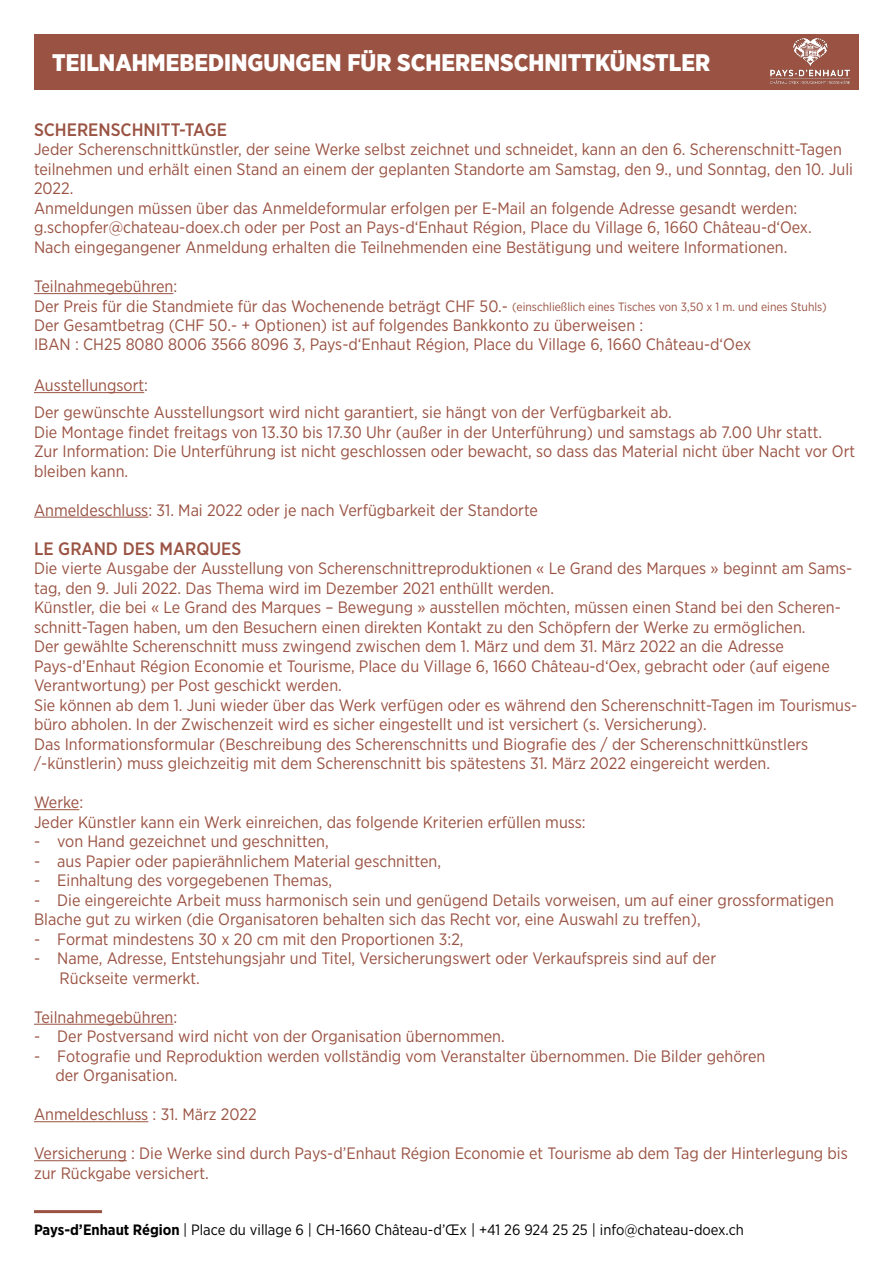
<style>
.page{position:relative;width:893px;height:1263px;background:#fff}
.page>*{position:absolute;margin:0;border:0;box-sizing:border-box;transform-origin:0 0}
.t1{font:900 24px "Gotham Narrow";color:#fff}
.t2{font:500 18px "Gotham Narrow";color:#9a5343}
.t3{font:16.5px/19.5px "Gotham Narrow";color:#9a5343}
.t4{font:15px "Gotham Narrow";color:#000}
.s1{font-size:12px}
.s2{font-weight:700}
</style>
<div class="page">
<div style="left:34px;top:34px;width:825px;height:55px;background:#9a5343"></div>
<hr style="left:34px;top:293px;width:139px;height:1px;background:#9a5343">
<hr style="left:34px;top:392px;width:110px;height:1px;background:#9a5343">
<hr style="left:34px;top:517px;width:114px;height:1px;background:#9a5343">
<hr style="left:34px;top:809px;width:45px;height:1px;background:#9a5343">
<hr style="left:34px;top:1024px;width:139px;height:1px;background:#9a5343">
<hr style="left:34px;top:1121px;width:114px;height:1px;background:#9a5343">
<hr style="left:34px;top:1160px;width:93px;height:1px;background:#9a5343">
<img style="left:771px;top:38px;width:78px;height:45px">
<hr style="left:34px;top:1210px;width:68px;height:3px;background:#9a5343">
<h1 class="t1" style="left:52px;top:47px;width:659px">TEILNAHMEBEDINGUNGEN FÜR SCHERENSCHNITTKÜNSTLER</h1>
<p class="t2" style="left:34px;top:118px;width:195px">SCHERENSCHNITT-TAGE</p>
<p class="t3" style="left:34px;top:140px;width:820px">Jeder Scherenschnittkünstler, der seine Werke selbst zeichnet und schneidet, kann an den 6. Scherenschnitt-Tagen teilnehmen und erhält einen Stand an einem der geplanten Standorte am Samstag, den 9., und Sonntag, den 10. Juli 2022.<br>Anmeldungen müssen über das Anmeldeformular erfolgen per E-Mail an folgende Adresse gesandt werden: g.schopfer@chateau-doex.ch oder per Post an Pays-d‘Enhaut Région, Place du Village 6, 1660 Château-d‘Oex.<br>Nach eingegangener Anmeldung erhalten die Teilnehmenden eine Bestätigung und weitere Informationen.</p>
<p class="t3" style="left:34px;top:276px;width:794px">Teilnahmegebühren:<br>Der Preis für die Standmiete für das Wochenende beträgt CHF 50.- <span class="s1">(einschließlich eines Tisches von 3,50 x 1 m. und eines Stuhls)<br></span>Der Gesamtbetrag (CHF 50.- + Optionen) ist auf folgendes Bankkonto zu überweisen :<br>IBAN : CH25 8080 8006 3566 8096 3, Pays-d‘Enhaut Région, Place du Village 6, 1660 Château-d‘Oex</p>
<p class="t3" style="left:34px;top:371px;width:639px;line-height:27px">Ausstellungsort:<br>Der gewünschte Ausstellungsort wird nicht garantiert, sie hängt von der Verfügbarkeit ab.</p>
<p class="t3" style="left:34px;top:422px;width:823px">Die Montage findet freitags von 13.30 bis 17.30 Uhr (außer in der Unterführung) und samstags ab 7.00 Uhr statt.<br>Zur Information: Die Unterführung ist nicht geschlossen oder bewacht, so dass das Material nicht über Nacht vor Ort bleiben kann.</p>
<p class="t3" style="left:34px;top:500px;width:505px">Anmeldeschluss: 31. Mai 2022 oder je nach Verfügbarkeit der Standorte</p>
<p class="t2" style="left:34px;top:537px;width:209px">LE GRAND DES MARQUES</p>
<p class="t3" style="left:34px;top:558px;width:825px">Die vierte Ausgabe der Ausstellung von Scherenschnittreproduktionen « Le Grand des Marques » beginnt am Sams&shy;tag, den 9. Juli 2022. Das Thema wird im Dezember 2021 enthüllt werden.<br>Künstler, die bei « Le Grand des Marques – Bewegung » ausstellen möchten, müssen einen Stand bei den Scheren&shy;schnitt-Tagen haben, um den Besuchern einen direkten Kontakt zu den Schöpfern der Werke zu ermöglichen.<br>Der gewählte Scherenschnitt muss zwingend zwischen dem 1. März und dem 31. März 2022 an die Adresse Pays-d’Enhaut Région Economie et Tourisme, Place du Village 6, 1660 Château-d‘Oex, gebracht oder (auf eigene Verantwortung) per Post geschickt werden.<br>Sie können ab dem 1. Juni wieder über das Werk verfügen oder es während den Scherenschnitt-Tagen im Tourismus&shy;büro abholen. In der Zwischenzeit wird es sicher eingestellt und ist versichert (s. Versicherung).<br>Das Informationsformular (Beschreibung des Scherenschnitts und Biografie des / der Scherenschnittkünstlers /-künstlerin) muss gleichzeitig mit dem Scherenschnitt bis spätestens 31. März 2022 eingereicht werden.</p>
<p class="t3" style="left:34px;top:792px;width:553px">Werke:<br>Jeder Künstler kann ein Werk einreichen, das folgende Kriterien erfüllen muss:</p>
<p class="t3" style="left:34px;top:831px;width:296px">- von Hand gezeichnet und geschnitten,</p>
<p class="t3" style="left:34px;top:851px;width:409px">- aus Papier oder papierähnlichem Material geschnitten,</p>
<p class="t3" style="left:34px;top:870px;width:300px">- Einhaltung des vorgegebenen Themas,</p>
<p class="t3" style="left:34px;top:890px;width:801px">- Die eingereichte Arbeit muss harmonisch sein und genügend Details vorweisen, um auf einer grossformatigen<br>Blache gut zu wirken (die Organisatoren behalten sich das Recht vor, eine Auswahl zu treffen),</p>
<p class="t3" style="left:34px;top:929px;width:431px">- Format mindestens 30 x 20 cm mit den Proportionen 3:2,</p>
<p class="t3" style="left:60px;top:948px;width:658px;text-indent:-26px">- Name, Adresse, Entstehungsjahr und Titel, Versicherungswert oder Verkaufspreis sind auf der<br>Rückseite vermerkt.</p>
<p class="t3" style="left:34px;top:1007px;width:145px">Teilnahmegebühren:</p>
<p class="t3" style="left:34px;top:1026px;width:472px">- Der Postversand wird nicht von der Organisation übernommen.</p>
<p class="t3" style="left:55px;top:1046px;width:711px;text-indent:-21px">- Fotografie und Reproduktion werden vollständig vom Veranstalter übernommen. Die Bilder gehören der Organisation.</p>
<p class="t3" style="left:34px;top:1104px;width:224px">Anmeldeschluss : 31. März 2022</p>
<p class="t3" style="left:34px;top:1143px;width:815px">Versicherung : Die Werke sind durch Pays-d’Enhaut Région Economie et Tourisme ab dem Tag der Hinterlegung bis zur Rückgabe versichert.</p>
<p class="t4" style="left:34px;top:1221px;width:711px"><span class="s2">Pays-d’Enhaut Région</span> | Place du village 6 | CH-1660 Château-d’Œx | +41 26 924 25 25 | info@chateau-doex.ch</p>
</div>
